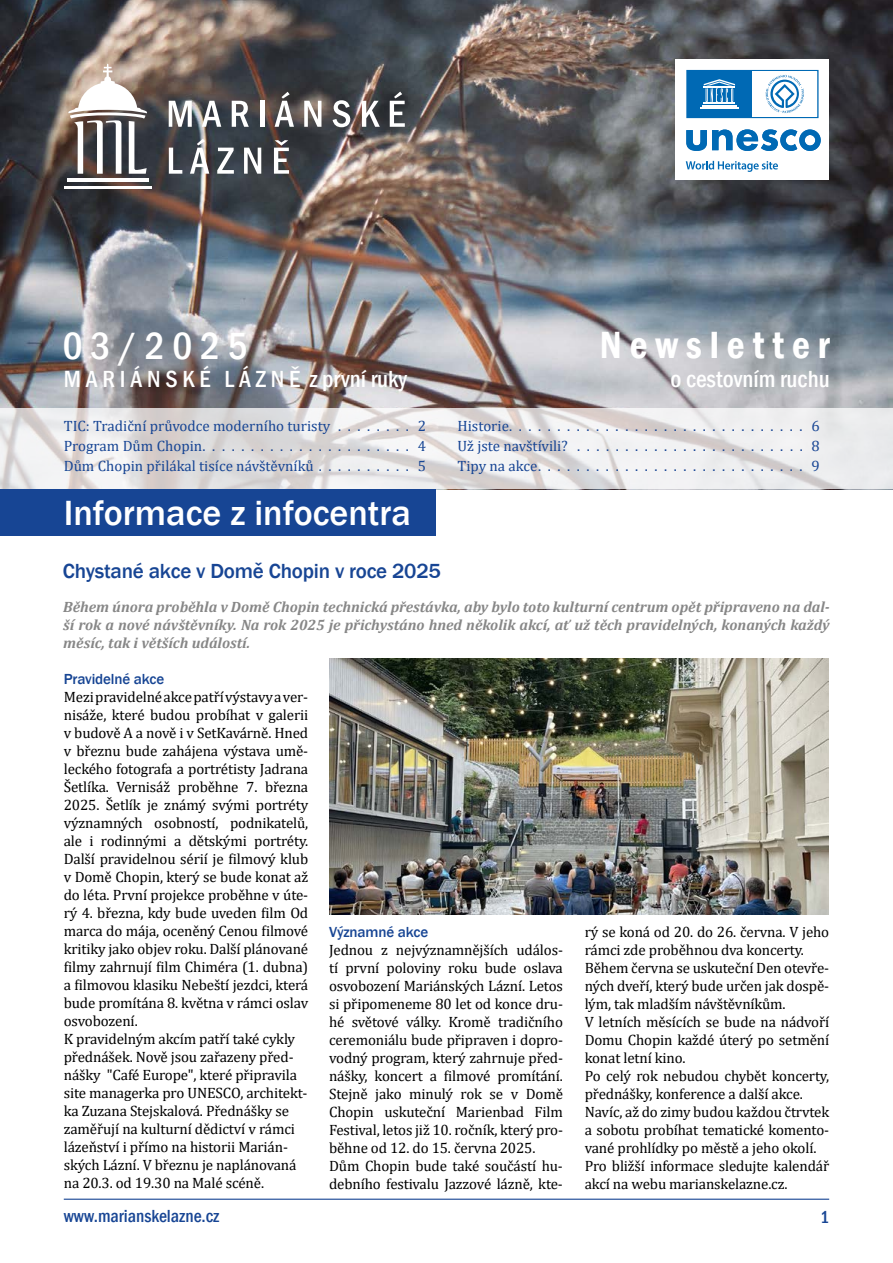
<style>
.page{position:relative;width:893px;height:1263px;background:#fff}
.page>*{position:absolute;margin:0;border:0;box-sizing:border-box;transform-origin:0 0}
.t1{font:600 condensed 39px "Franklin Gothic";letter-spacing:.2em;color:#fff}
.t2{font:500 condensed 39px "Franklin Gothic";letter-spacing:.2em;color:#fff}
.t3{font:500 36px "Franklin Gothic";color:#fff}
.t4{font:500 condensed 24px "Franklin Gothic";letter-spacing:.2em;color:#fff}
.t5{font:500 condensed 24px "Franklin Gothic";letter-spacing:.005em;color:#fff}
.t6{font:500 21px "Franklin Gothic";letter-spacing:-.01em;color:#174594}
.t7{font:500 condensed 18px "Franklin Gothic";color:#174594}
.t8{font:15px/18px "Cambria";letter-spacing:-.01em;color:#000}
.t9{font:italic 700 15px/18px "Cambria";color:#878787;text-align:justify}
.t10{font:15px/20.1px "Cambria";color:#174594;text-align:justify}
.t11{font:500 15px "Franklin Gothic";letter-spacing:-.01em;color:#174594}
</style>
<div class="page">
<img style="left:0;top:0;width:893px;height:489px">
<div style="left:0;top:489px;width:436px;height:47px;background:#174594"></div>
<svg style="left:333px;top:100px;width:17px;height:27px"></svg>
<svg style="left:202px;top:101px;width:19px;height:26px"></svg>
<svg style="left:304px;top:101px;width:17px;height:26px"></svg>
<svg style="left:362px;top:101px;width:18px;height:26px"></svg>
<svg style="left:390px;top:92px;width:15px;height:35px"></svg>
<svg style="left:275px;top:92px;width:19px;height:35px"></svg>
<svg style="left:169px;top:101px;width:23px;height:26px"></svg>
<svg style="left:232px;top:101px;width:17px;height:26px"></svg>
<hr style="left:260px;top:101px;width:4px;height:26px;background:#fff">
<svg style="left:169px;top:148px;width:13px;height:26px"></svg>
<svg style="left:217px;top:148px;width:17px;height:26px"></svg>
<svg style="left:190px;top:139px;width:19px;height:35px"></svg>
<svg style="left:244px;top:148px;width:17px;height:26px"></svg>
<svg style="left:274px;top:140px;width:15px;height:34px"></svg>
<hr style="left:67px;top:179px;width:82px;height:3px;background:#fff">
<hr style="left:64px;top:186px;width:88px;height:3px;background:#fff">
<svg style="left:68px;top:64px;width:79px;height:110px"></svg>
<svg style="left:0;top:408px;width:892px;height:81px"></svg>
<div style="left:676px;top:59px;width:153px;height:121px;background:#fff"></div>
<svg style="left:686px;top:129px;width:135px;height:22px"></svg>
<svg style="left:686px;top:70px;width:132px;height:48px"></svg>
<svg style="left:686px;top:161px;width:92px;height:11px"></svg>
<img style="left:329px;top:659px;width:500px;height:255px">
<hr style="left:64px;top:1198px;width:765px;height:2px;background:#174594">
<h1 class="t2" style="left:63px;top:320px;width:186px">03/2025</h1>
<h3 class="t4" style="left:64px;top:363px;width:345px">MARIÁNSKÉ LÁZNĚ z první ruky</h3>
<p class="t10" style="left:64px;top:415px;width:268px">TIC: Tradiční průvodce moderního turisty</p>
<p class="t10" style="left:64px;top:415px;width:364px;text-indent:354px">2<br>Program Dům Chopin . . . . . . . . . . . . . . . . . . . . . . 4<br>Dům Chopin přilákal tisíce návštěvníků</p>
<p class="t10" style="left:418px;top:456px;width:10px">5</p>
<h1 class="t1" style="left:600px;top:319px;width:231px">Newsletter</h1>
<h3 class="t5" style="left:671px;top:363px;width:161px">o cestovním ruchu</h3>
<p class="t10" style="left:457px;top:415px;width:364px">Historie . . . . . . . . . . . . . . . . . . . . . . . . . . . . . . . 6<br>Už jste navštívili?</p>
<p class="t10" style="left:457px;top:435px;width:364px;text-align:right">8<br>Tipy na akce . . . . . . . . . . . . . . . . . . . . . . . . . . . . 9</p>
<h2 class="t3" style="left:64px;top:491px;width:349px">Informace z infocentra</h2>
<h3 class="t6" style="left:63px;top:558px;width:379px">Chystané akce v Domě Chopin v roce 2025</h3>
<p class="t9" style="left:63px;top:597px;width:768px">Během února proběhla v Domě Chopin technická přestávka, aby bylo toto kulturní centrum opět připraveno na dal&shy;ší rok a nové návštěvníky. Na rok 2025 je přichystáno hned několik akcí, ať už těch pravidelných, konaných každý měsíc, tak i větších událostí.</p>
<p class="t11" style="left:64px;top:670px;width:102px">Pravidelné akce</p>
<p class="t8" style="left:64px;top:688px;width:246px">Mezi pravidelné akce patří výstavy aver&shy;nisáže, které budou probíhat v galerii v budově A a nově i v SetKavárně. Hned v březnu bude zahájena výstava umě&shy;leckého fotografa a portrétisty Jadrana Šetlíka. Vernisáž proběhne 7. března 2025. Šetlík je známý svými portréty významných osobností, podnikatelů, ale i rodinnými a dětskými portréty.<br>Další pravidelnou sérií je filmový klub v Domě Chopin, který se bude konat až do léta. První projekce proběhne v úte&shy;rý 4. března, kdy bude uveden film Od marca do mája, oceněný Cenou filmové kritiky jako objev roku. Další plánované filmy zahrnují film Chiméra (1. dubna) a filmovou klasiku Nebeští jezdci, která bude promítána 8. května v rámci oslav osvobození.<br>K pravidelným akcím patří také cykly přednášek. Nově jsou zařazeny před&shy;nášky "Café Europe", které připravila site managerka pro UNESCO, architekt&shy;ka Zuzana Stejskalová. Přednášky se zaměřují na kulturní dědictví v rámci lázeňství i přímo na historii Marián&shy;ských Lázní. V březnu je naplánovaná na 20.3. od 19.30 na Malé scéně.</p>
<p class="t11" style="left:329px;top:922px;width:101px">Významné akce</p>
<p class="t8" style="left:329px;top:940px;width:235px">Jednou z nejvýznamnějších událos&shy;tí první poloviny roku bude oslava osvobození Mariánských Lázní. Letos si připomeneme 80 let od konce dru&shy;hé světové války. Kromě tradičního ceremoniálu bude připraven i dopro&shy;vodný program, který zahrnuje před&shy;nášky, koncert a filmové promítání.<br>Stejně jako minulý rok se v Domě Chopin uskuteční Marienbad Film Festival, letos již 10. ročník, který pro&shy;běhne od 12. do 15. června 2025.<br>Dům Chopin bude také součástí hu&shy;debního festivalu Jazzové lázně, kte-</p>
<p class="t8" style="left:585px;top:922px;width:246px">rý se koná od 20. do 26. června. V jeho rámci zde proběhnou dva koncerty.<br>Během června se uskuteční Den otevře&shy;ných dveří, který bude určen jak dospě&shy;lým, tak mladším návštěvníkům.<br>V letních měsících se bude na nádvoří Domu Chopin každé úterý po setmění konat letní kino.<br>Po celý rok nebudou chybět koncerty, přednášky, konference a další akce.<br>Navíc, až do zimy budou každou čtrvtek a sobotu probíhat tematické komento&shy;vané prohlídky po městě a jeho okolí.<br>Pro bližší informace sledujte kalendář akcí na webu marianskelazne.cz.</p>
<p class="t7" style="left:64px;top:1204px;width:157px">www.marianskelazne.cz</p>
<p class="t7" style="left:820px;top:1205px;width:11px">1</p>
</div>
